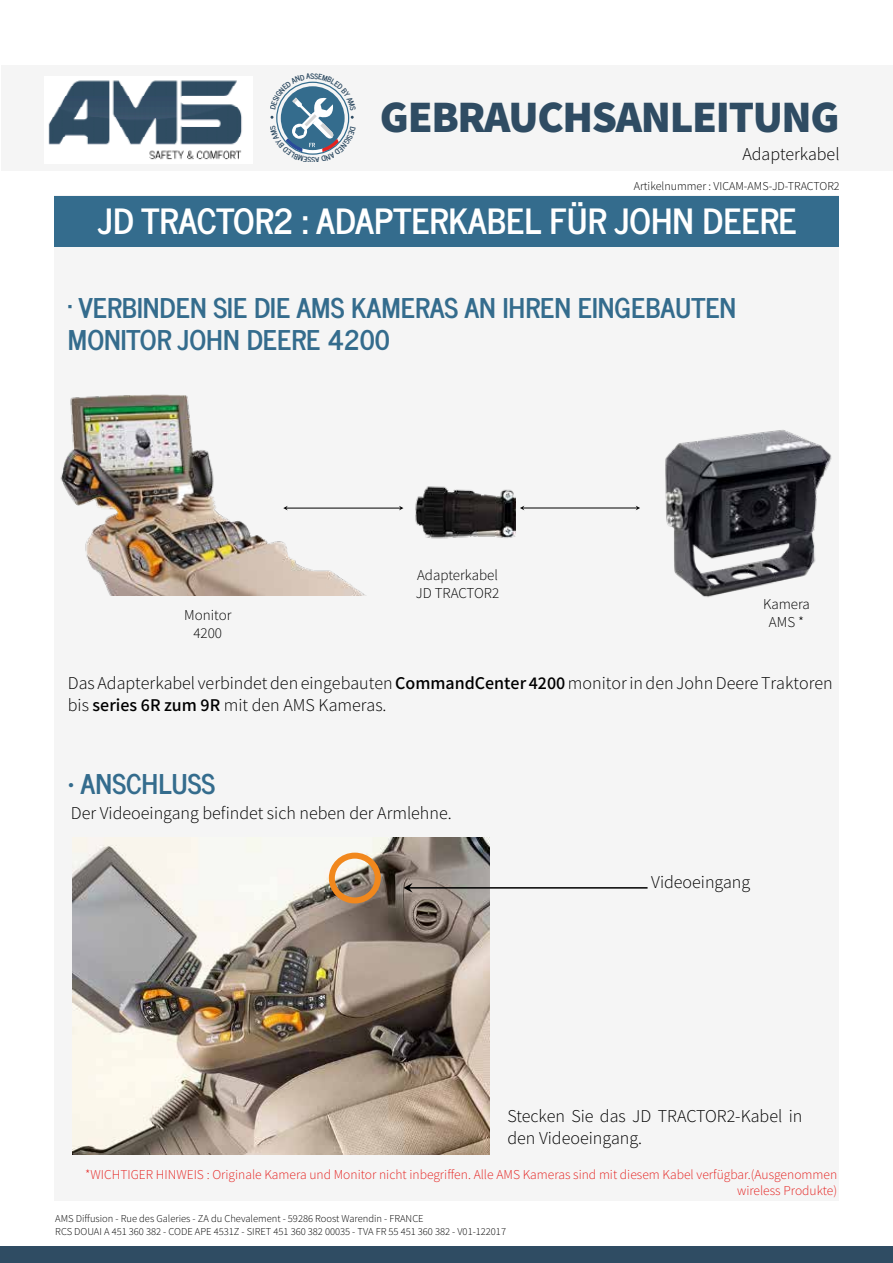
<style>
.page{position:relative;width:893px;height:1263px;background:#fff}
.page>*{position:absolute;margin:0;border:0;box-sizing:border-box;transform-origin:0 0}
.t1{font:900 45px "Mada";letter-spacing:-.03em;color:#2f4c63}
.t2{font:700 34.5px "News Cycle";color:#fff}
.t3{font:700 27px/32.4px "News Cycle";color:#346c8d}
.t4{font:300 18px/21.6px "Mada";color:#000}
.t5{font:300 15px/18px "Mada";color:#000;text-align:center}
.t6{font:300 13.5px/16.2px "Mada";color:#e52321;text-align:right}
.t7{font:300 12px "Mada";color:#000}
.t8{font:300 10.5px/12.6px "Mada";color:#000}
.s1{font-weight:500}
</style>
<div class="page">
<div style="left:55px;top:196px;width:784px;height:1005px;background:#f5f5f5"></div>
<div style="left:55px;top:196px;width:784px;height:50px;background:#346c8d"></div>
<div style="left:1px;top:65px;width:892px;height:106px;background:#f5f5f5"></div>
<img style="left:48px;top:80px;width:194px;height:80px">
<img style="left:665px;top:430px;width:167px;height:167px">
<hr style="left:285px;top:508px;width:116px;height:1px;background:#000">
<svg style="left:399px;top:506px;width:4px;height:4px"></svg>
<hr style="left:522px;top:508px;width:116px;height:1px;background:#000">
<img style="left:415px;top:486px;width:101px;height:53px">
<img style="left:60px;top:394px;width:320px;height:202px">
<img style="left:73px;top:837px;width:416px;height:317px">
<div style="left:329px;top:853px;width:52px;height:50px;border:6px solid #f1881d;border-radius:50%"></div>
<hr style="left:408px;top:887px;width:240px;height:2px;background:#000">
<svg style="left:403px;top:883px;width:10px;height:10px"></svg>
<div style="left:0;top:1247px;width:893px;height:16px;background:#2f4c63"></div>
<svg style="left:270px;top:81px;width:84px;height:74px"></svg>
<h1 class="t1" style="left:380px;top:90px;width:461px">GEBRAUCHSANLEITUNG</h1>
<p class="t4" style="left:742px;top:144px;width:99px">Adapterkabel</p>
<p class="t7" style="left:634px;top:179px;width:207px">Artikelnummer : VICAM-AMS-JD-TRACTOR2</p>
<h2 class="t2" style="left:98px;top:190px;width:700px">JD TRACTOR2 : ADAPTERKABEL FÜR JOHN DEERE</h2>
<h3 class="t3" style="left:68px;top:289px;width:670px">· VERBINDEN SIE DIE AMS KAMERAS AN IHREN EINGEBAUTEN<br>MONITOR JOHN DEERE 4200</h3>
<p class="t5" style="left:416px;top:567px;width:85px;text-align:left">Adapterkabel<br>JD TRACTOR2</p>
<p class="t5" style="left:184px;top:606px;width:49px">Monitor<br>4200</p>
<p class="t5" style="left:763px;top:596px;width:48px">Kamera<br>AMS *</p>
<p class="t4" style="left:68px;top:673px;width:766px">Das Adapterkabel verbindet den eingebauten <span class="s1">CommandCenter 4200</span> monitor in den John Deere Traktoren bis <span class="s1">series 6R zum 9R</span> mit den AMS Kameras.</p>
<h3 class="t3" style="left:68px;top:765px;width:149px">• ANSCHLUSS</h3>
<p class="t4" style="left:71px;top:803px;width:382px">Der Videoeingang befindet sich neben der Armlehne.</p>
<p class="t4" style="left:651px;top:872px;width:101px">Videoeingang</p>
<p class="t4" style="left:507px;top:1106px;width:297px">Stecken Sie das JD TRACTOR2-Kabel in den Videoeingang.</p>
<p class="t6" style="left:85px;top:1167px;width:753px">*WICHTIGER HINWEIS : Originale Kamera und Monitor nicht inbegriffen. Alle AMS Kameras sind mit diesem Kabel verfügbar.(Ausgenommen wireless Produkte)</p>
<p class="t8" style="left:55px;top:1213px;width:452px">AMS Diffusion - Rue des Galeries - ZA du Chevalement - 59286 Roost Warendin - FRANCE<br>RCS DOUAI A 451 360 382 - CODE APE 4531Z - SIRET 451 360 382 00035 - TVA FR 55 451 360 382 - V01-122017</p>
</div>
